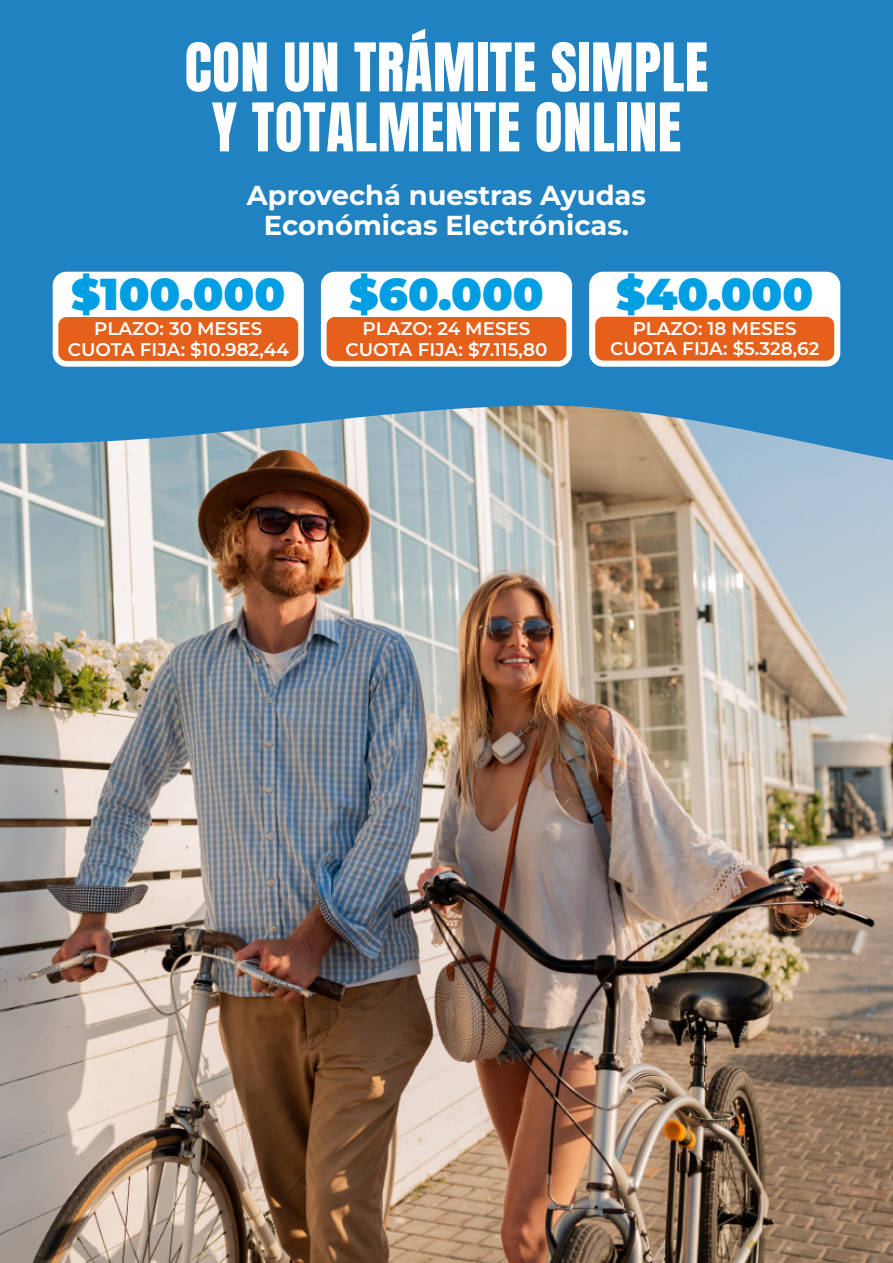
<style>
.page{position:relative;width:893px;height:1263px;background:#fff}
.page>*{position:absolute;margin:0;border:0;box-sizing:border-box;transform-origin:0 0}
.t1{font:57px/60px "Anton";letter-spacing:.01em;color:#fff;text-align:center}
.t2{font:900 44.7px "Montserrat";color:#009ee2}
.t3{font:700 27.45px/30px "Montserrat";color:#fff;text-align:center}
.t4{font:600 18.3px/20.9px "Montserrat";color:#fff;text-align:center}
</style>
<div class="page">
<img style="left:0;top:461px;width:893px;height:802px">
<svg style="left:0;top:0;width:893px;height:461px;background:#2e87c0"></svg>
<div style="left:321px;top:272px;width:251px;height:95px;background:#fff;border-radius:14px"></div>
<div style="left:327px;top:317px;width:239px;height:44px;background:#e4601b;border-radius:8px"></div>
<div style="left:589px;top:272px;width:251px;height:95px;background:#fff;border-radius:14px"></div>
<div style="left:595px;top:317px;width:239px;height:44px;background:#e4601b;border-radius:8px"></div>
<div style="left:53px;top:272px;width:251px;height:95px;background:#fff;border-radius:14px"></div>
<div style="left:58px;top:317px;width:240px;height:44px;background:#e4601b;border-radius:8px"></div>
<h1 class="t1" style="left:185px;top:42px;width:525px">CON UN TRÁMITE SIMPLE<br>Y TOTALMENTE ONLINE</h1>
<h3 class="t3" style="left:247px;top:179px;width:401px">Aprovechá nuestras Ayudas<br>Económicas Electrónicas.</h3>
<h2 class="t2" style="left:349px;top:264px;width:196px">$60.000</h2>
<p class="t4" style="left:363px;top:318px;width:169px">PLAZO: 24 MESES</p>
<h2 class="t2" style="left:71px;top:264px;width:216px">$100.000</h2>
<h2 class="t2" style="left:616px;top:264px;width:199px">$40.000</h2>
<p class="t4" style="left:633px;top:317px;width:165px">PLAZO: 18 MESES</p>
<p class="t4" style="left:68px;top:318px;width:223px">PLAZO: 30 MESES<br>CUOTA FIJA: $10.982,44</p>
<p class="t4" style="left:610px;top:338px;width:211px">CUOTA FIJA: $5.328,62</p>
<p class="t4" style="left:345px;top:338px;width:203px">CUOTA FIJA: $7.115,80</p>
</div>
